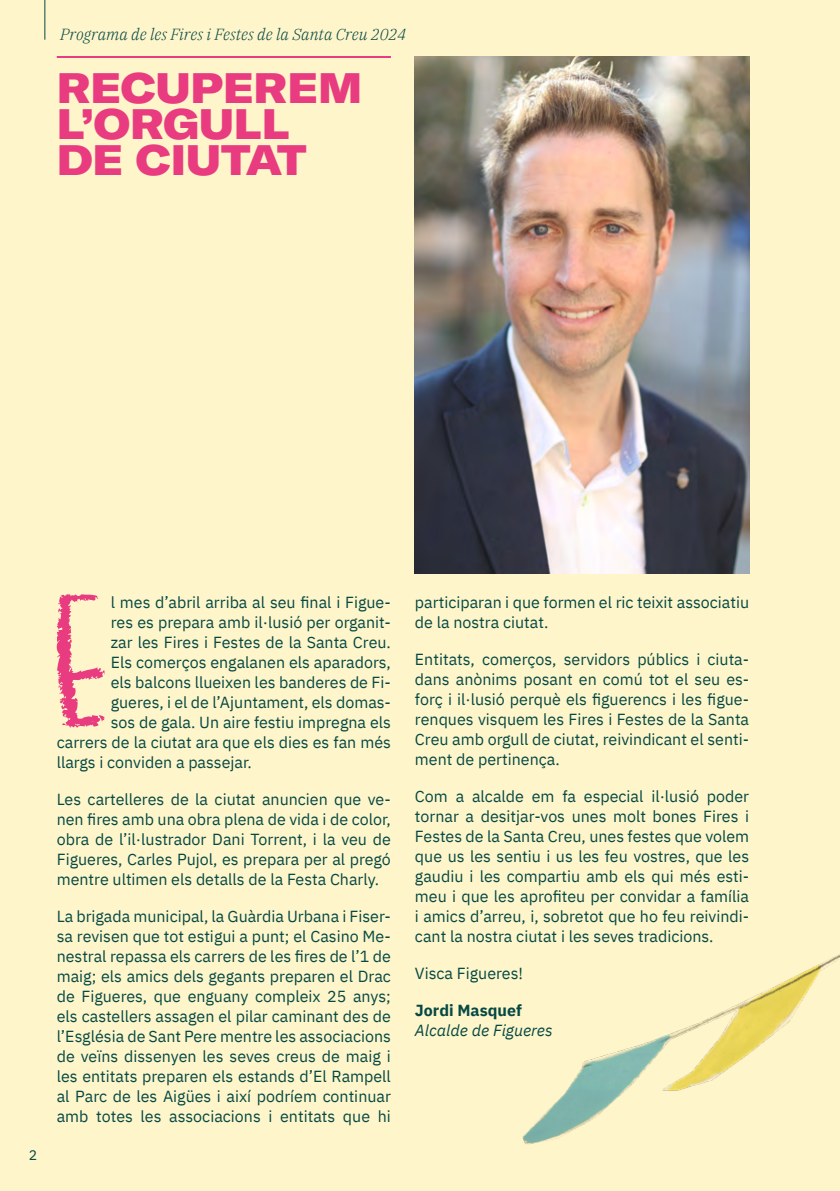
<style>
.page{position:relative;width:840px;height:1191px;background:#fff}
.page>*{position:absolute;margin:0;border:0;box-sizing:border-box;transform-origin:0 0}
.t1{font:163.2px "Hapole Pencil";color:#e83b80}
.t2{font:900 expanded 42px/36px "GT America";color:#e83b80}
.t3{font:16px/20px "IBM Plex Sans";color:#054944;text-align:justify}
.t4{font:italic 300 16px "IBM Plex Serif";color:#054944}
.t5{font:italic 16px "IBM Plex Sans";color:#054944}
.t6{font:700 16px "IBM Plex Sans";color:#054944}
.t7{font:14px "IBM Plex Sans";color:#054944}
</style>
<div class="page">
<hr style="left:839px;top:0;width:1px;height:1191px;background:#fff5ca">
<div style="left:0;top:0;width:839px;height:1191px;background:#fff5ca"></div>
<hr style="left:44px;top:0;width:1px;height:40px;background:#054944">
<img style="left:415px;top:57px;width:333px;height:516px">
<hr style="left:57px;top:56px;width:334px;height:2px;background:#e83b80">
<img style="left:522px;top:954px;width:317px;height:190px">
<p class="t4" style="left:60px;top:22px;width:347px">Programa de les Fires i Festes de la Santa Creu 2024</p>
<h2 class="t2" style="left:57px;top:70px;width:307px">RECUPEREM<br>L’ORGULL<br>DE CIUTAT</h2>
<p class="t7" style="left:29px;top:1144px;width:10px">2</p>
<h1 class="t1" style="left:47px;top:582px;width:65px">E</h1>
<p class="t3" style="left:111px;top:591px;width:281px">l mes d’abril arriba al seu final i Figue-</p>
<p class="t3" style="left:111px;top:611px;width:281px">res es prepara amb il·lusió per organit-</p>
<p class="t3" style="left:111px;top:631px;width:281px">zar les Fires i Festes de la Santa Creu.</p>
<p class="t3" style="left:111px;top:651px;width:281px">Els comerços engalanen els aparadors,</p>
<p class="t3" style="left:111px;top:671px;width:281px">els balcons llueixen les banderes de Fi-</p>
<p class="t3" style="left:111px;top:691px;width:281px">gueres, i el de l’Ajuntament, els domas-</p>
<p class="t3" style="left:111px;top:711px;width:281px">sos de gala. Un aire festiu impregna els</p>
<p class="t3" style="left:57px;top:731px;width:335px">carrers de la ciutat ara que els dies es fan més</p>
<p class="t3" style="left:57px;top:751px;width:197px">llargs i conviden a passejar.</p>
<p class="t3" style="left:57px;top:788px;width:335px">Les cartelleres de la ciutat anuncien que ve&shy;nen fires amb una obra plena de vida i de color, obra de l’il·lustrador Dani Torrent, i la veu de Figueres, Carles Pujol, es prepara per al pregó mentre ultimen els detalls de la Festa Charly.</p>
<p class="t3" style="left:57px;top:905px;width:335px">La brigada municipal, la Guàrdia Urbana i Fiser&shy;sa revisen que tot estigui a punt; el Casino Me&shy;nestral repassa els carrers de les fires de l’1 de maig; els amics dels gegants preparen el Drac de Figueres, que enguany compleix 25 anys; els castellers assagen el pilar caminant des de l’Església de Sant Pere mentre les associacions de veïns dissenyen les seves creus de maig i les entitats preparen els estands d’El Rampell al Parc de les Aigües i així podríem continuar amb totes les associacions i entitats que hi</p>
<p class="t3" style="left:415px;top:591px;width:335px">participaran i que formen el ric teixit associatiu de la nostra ciutat.</p>
<p class="t3" style="left:415px;top:648px;width:335px">Entitats, comerços, servidors públics i ciuta&shy;dans anònims posant en comú tot el seu es&shy;forç i il·lusió perquè els figuerencs i les figue&shy;renques visquem les Fires i Festes de la Santa Creu amb orgull de ciutat, reivindicant el senti&shy;ment de pertinença.</p>
<p class="t3" style="left:415px;top:785px;width:335px">Com a alcalde em fa especial il·lusió poder tornar a desitjar-vos unes molt bones Fires i Festes de la Santa Creu, unes festes que volem que us les sentiu i us les feu vostres, que les gaudiu i les compartiu amb els qui més esti&shy;meu i que les aprofiteu per convidar a família i amics d’arreu, i, sobretot que ho feu reivindi&shy;cant la nostra ciutat i les seves tradicions.</p>
<p class="t3" style="left:415px;top:962px;width:110px">Visca Figueres!</p>
<p class="t6" style="left:415px;top:997px;width:108px">Jordi Masquef</p>
<p class="t5" style="left:415px;top:1018px;width:139px">Alcalde de Figueres</p>
</div>
